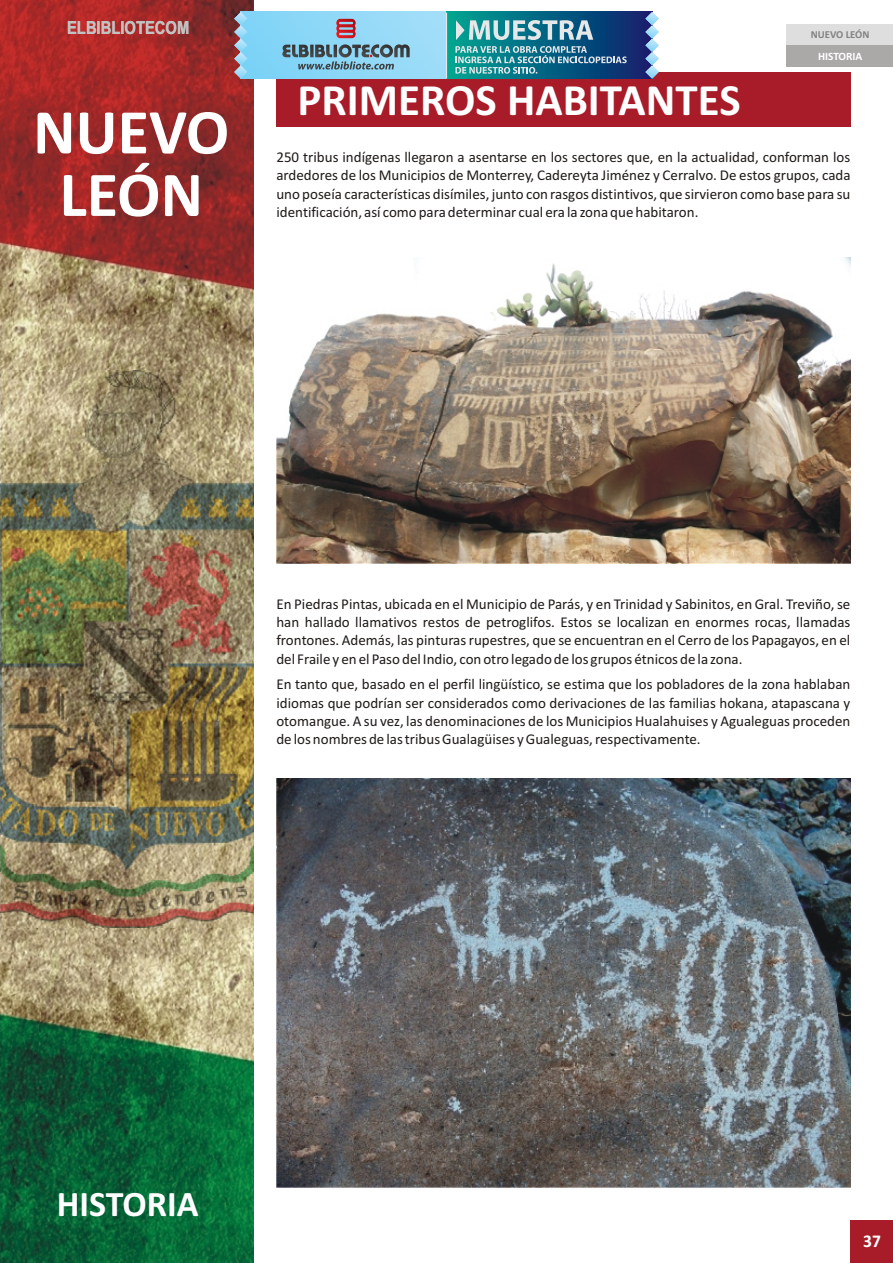
<style>
.page{position:relative;width:893px;height:1263px;background:#fff}
.page>*{position:absolute;margin:0;border:0;box-sizing:border-box;transform-origin:0 0}
.t1{font:700 64.35px/62.6px "Calibri";color:#fff;text-align:center}
.t2{font:700 45px "Calibri";color:#fff}
.t3{font:700 36px "Calibri";color:#fff}
.t4{font:700 18px "Arial Narrow";color:#c2c2c2}
.t5{font:700 18px "Calibri";color:#fff}
.t6{font:15px/18.3px "Calibri";color:#1f1a17;text-align:justify}
.t7{font:700 11.25px "Calibri";color:#fff}
.t8{font:700 10.65px "Calibri";color:#828282}
</style>
<div class="page">
<img style="left:276px;top:778px;width:574px;height:409px">
<div style="left:850px;top:1220px;width:43px;height:43px;background:#a81c29"></div>
<div style="left:787px;top:24px;width:106px;height:21px;background:#dedede"></div>
<div style="left:787px;top:45px;width:106px;height:22px;background:#aba8a8"></div>
<img style="left:0;top:0;width:254px;height:1263px">
<img style="left:0;top:371px;width:254px;height:556px">
<div style="left:276px;top:72px;width:574px;height:54px;background:#a81c29"></div>
<img style="left:276px;top:258px;width:574px;height:306px">
<svg style="left:248px;top:12px;width:198px;height:67px;background:#8fd8f7"></svg>
<svg style="left:288px;top:489px;width:73px;height:32px;background:#544538"></svg>
<svg style="left:362px;top:489px;width:8px;height:32px"></svg>
<svg style="left:375px;top:489px;width:41px;height:32px"></svg>
<svg style="left:420px;top:489px;width:8px;height:32px"></svg>
<svg style="left:432px;top:489px;width:179px;height:33px;background:#49342d"></svg>
<div style="left:446px;top:12px;width:206px;height:67px;background:linear-gradient(to right,#00a694,#0c1f6e)"></div>
<svg style="left:234px;top:12px;width:14px;height:67px"></svg>
<svg style="left:645px;top:12px;width:14px;height:67px"></svg>
<svg style="left:336px;top:19px;width:20px;height:19px"></svg>
<svg style="left:281px;top:44px;width:129px;height:26px;background:#6e9bae"></svg>
<svg style="left:455px;top:46px;width:172px;height:28px;background:#3d859c"></svg>
<svg style="left:456px;top:20px;width:137px;height:20px;background:#70aab6"></svg>
<hr style="left:446px;top:13px;width:1px;height:66px;background:#e6e7e9">
<p class="t4" style="left:67px;top:21px;width:124px">ELBIBLIOTECOM</p>
<h1 class="t1" style="left:33px;top:106px;width:198px">NUEVO<br>LEÓN</h1>
<p class="t8" style="left:811px;top:30px;width:60px">NUEVO LEÓN</p>
<h2 class="t2" style="left:298px;top:81px;width:444px">PRIMEROS HABITANTES</h2>
<p class="t7" style="left:818px;top:51px;width:46px">HISTORIA</p>
<p class="t6" style="left:276px;top:149px;width:576px">250 tribus indígenas llegaron a asentarse en los sectores que, en la actualidad, conforman los ardedores de los Municipios de Monterrey, Cadereyta Jiménez y Cerralvo. De estos grupos, cada uno poseía características disímiles, junto con rasgos distintivos, que sirvieron como base para su identificación, así como para determinar cual era la zona que habitaron.</p>
<p class="t6" style="left:276px;top:596px;width:576px">En Piedras Pintas, ubicada en el Municipio de Parás, y en Trinidad y Sabinitos, en Gral. Treviño, se han hallado llamativos restos de petroglifos. Estos se localizan en enormes rocas, llamadas frontones. Además, las pinturas rupestres, que se encuentran en el Cerro de los Papagayos, en el del Fraile y en el Paso del Indio, con otro legado de los grupos étnicos de la zona.</p>
<p class="t6" style="left:276px;top:676px;width:576px">En tanto que, basado en el perfil lingüístico, se estima que los pobladores de la zona hablaban idiomas que podrían ser considerados como derivaciones de las familias hokana, atapascana y otomangue. A su vez, las denominaciones de los Municipios Hualahuises y Agualeguas proceden de los nombres de las tribus Gualagüises y Gualeguas, respectivamente.</p>
<h3 class="t3" style="left:57px;top:1189px;width:143px">HISTORIA</h3>
<p class="t5" style="left:863px;top:1234px;width:19px">37</p>
</div>
